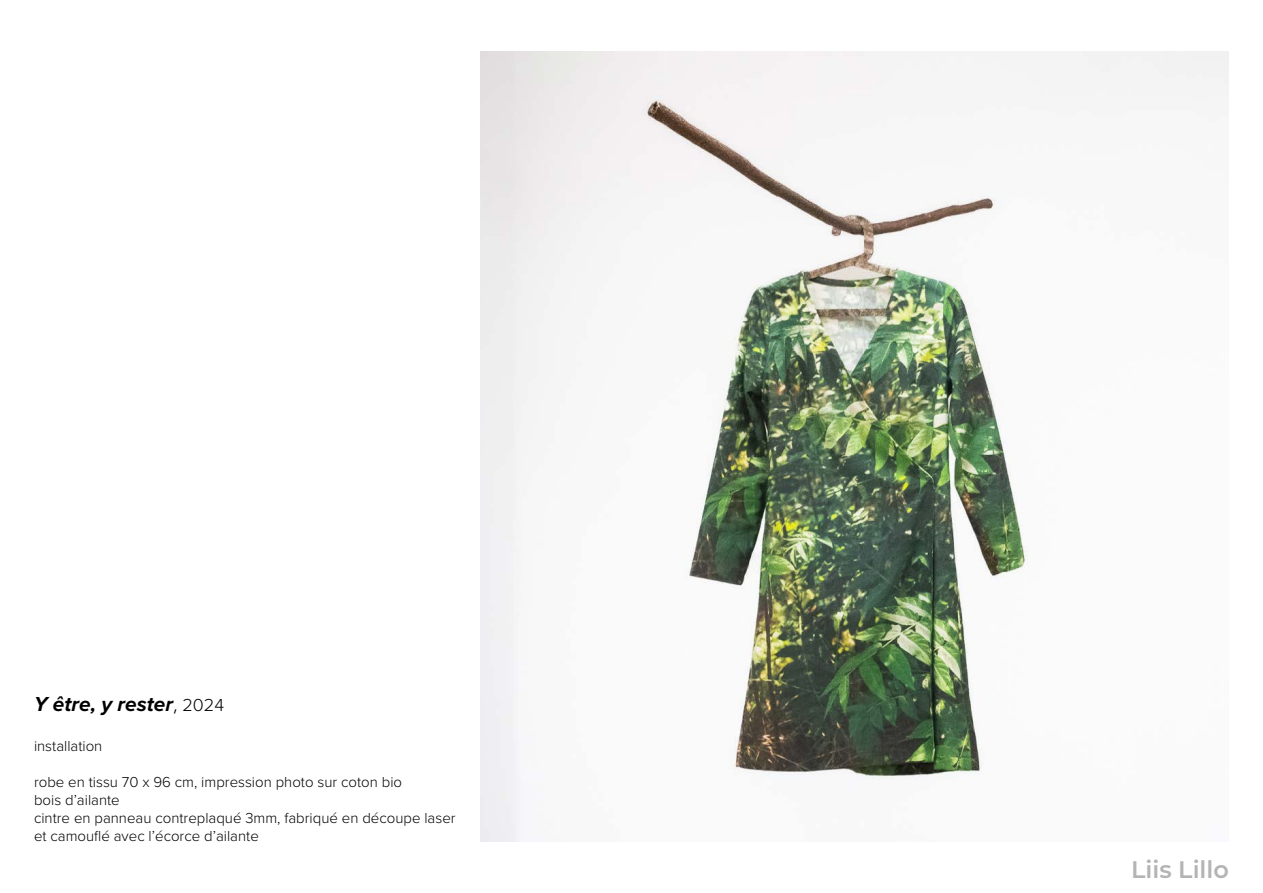
<style>
.page{position:relative;width:1263px;height:893px;background:#fff}
.page>*{position:absolute;margin:0;border:0;box-sizing:border-box;transform-origin:0 0}
.t1{font:600 24px "Montserrat";color:#b5b4b4}
.t2{font:italic 700 21px "Proxima Nova";color:#000}
.t3{font:300 15px "Proxima Nova";color:#000}
.s1{font-family:"Avenir";font-weight:300;font-style:normal;font-size:18px}
.s2{font-weight:300;font-style:normal;font-size:18px}
</style>
<div class="page">
<img style="left:480px;top:51px;width:749px;height:791px">
<p class="t2" style="left:34px;top:689px;width:192px">Y être, y rester<span class="s1">,</span> <span class="s2">2024</span></p>
<p class="t3" style="left:34px;top:735px;width:70px">installation</p>
<p class="t3" style="left:34px;top:771px;width:370px">robe en tissu 70 x 96 cm, impression photo sur coton bio</p>
<p class="t3" style="left:34px;top:789px;width:87px">bois d’ailante</p>
<p class="t3" style="left:34px;top:807px;width:423px">cintre en panneau contreplaqué 3mm, fabriqué en découpe laser</p>
<p class="t3" style="left:34px;top:825px;width:226px">et camouflé avec l’écorce d’ailante</p>
<h1 class="t1" style="left:1131px;top:852px;width:99px">Liis Lillo</h1>
</div>
